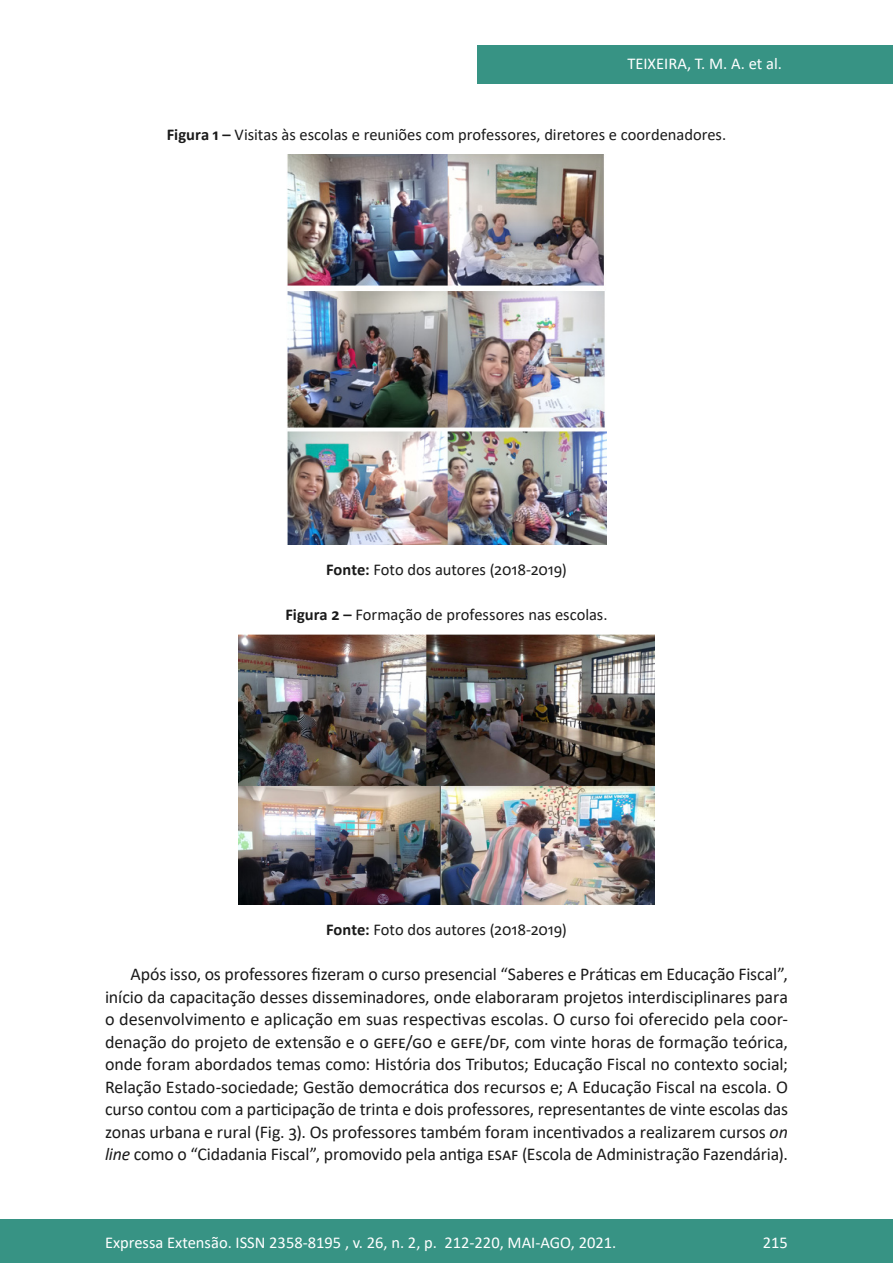
<style>
.page{position:relative;width:893px;height:1263px;background:#fff}
.page>*{position:absolute;margin:0;border:0;box-sizing:border-box;transform-origin:0 0}
.Principal_-_Texto{font:18px/22.5px "Calibri";letter-spacing:-.01em;color:#1a1a1a;text-align:justify}
.t1{font:16.5px "Calibri";color:#fff}
.Imagens_-_Título_NP{font:16.5px "Calibri";color:#1a1a1a}
.Imagens_-_Legenda{font:16.5px "Calibri";color:#1a1a1a}
.Imagens_-_Título{font:16.5px "Calibri";color:#1a1a1a}
.s1{font-weight:700}
.s2{font-style:italic}
</style>
<div class="page">
<div style="left:477px;top:45px;width:416px;height:39px;background:#379384"></div>
<div style="left:0;top:1219px;width:893px;height:44px;background:#379384"></div>
<img style="left:287px;top:155px;width:319px;height:390px">
<img style="left:239px;top:635px;width:415px;height:270px">
<p class="t1" style="left:627px;top:52px;width:156px">TEIXEIRA, T. M. A. et al.</p>
<p class="Imagens_-_Título_NP" style="left:167px;top:123px;width:561px"><span class="s1">Figura 1 –</span> Visitas às escolas e reuniões com professores, diretores e coordenadores.</p>
<p class="Imagens_-_Legenda" style="left:326px;top:558px;width:242px"><span class="s1">Fonte:</span> Foto dos autores (2018-2019)</p>
<p class="Imagens_-_Título" style="left:285px;top:603px;width:324px"><span class="s1">Figura 2 –</span> Formação de professores nas escolas.</p>
<p class="Imagens_-_Legenda" style="left:326px;top:918px;width:242px"><span class="s1">Fonte:</span> Foto dos autores (2018-2019)</p>
<p class="Principal_-_Texto" style="left:105px;top:962px;width:684px;text-indent:26px">Após isso, os professores fizeram o curso presencial “Saberes e Práticas em Educação Fiscal”, início da capacitação desses disseminadores, onde elaboraram projetos interdisciplinares para o desenvolvimento e aplicação em suas respectivas escolas. O curso foi oferecido pela coor&shy;denação do projeto de extensão e o GEFE/GO e GEFE/DF, com vinte horas de formação teórica, onde foram abordados temas como: História dos Tributos; Educação Fiscal no contexto social; Relação Estado-sociedade; Gestão democrática dos recursos e; A Educação Fiscal na escola. O curso contou com a participação de trinta e dois professores, representantes de vinte escolas das zonas urbana e rural (Fig. 3). Os professores também foram incentivados a realizarem cursos <span class="s2">on line</span> como o “Cidadania Fiscal”, promovido pela antiga ESAF (Escola de Administração Fazendária).</p>
<p class="t1" style="left:105px;top:1230px;width:513px">Expressa Extensão. ISSN 2358-8195 , v. 26, n. 2, p. 212-220, MAI-AGO, 2021.</p>
<p class="t1" style="left:763px;top:1230px;width:27px">215</p>
</div>
